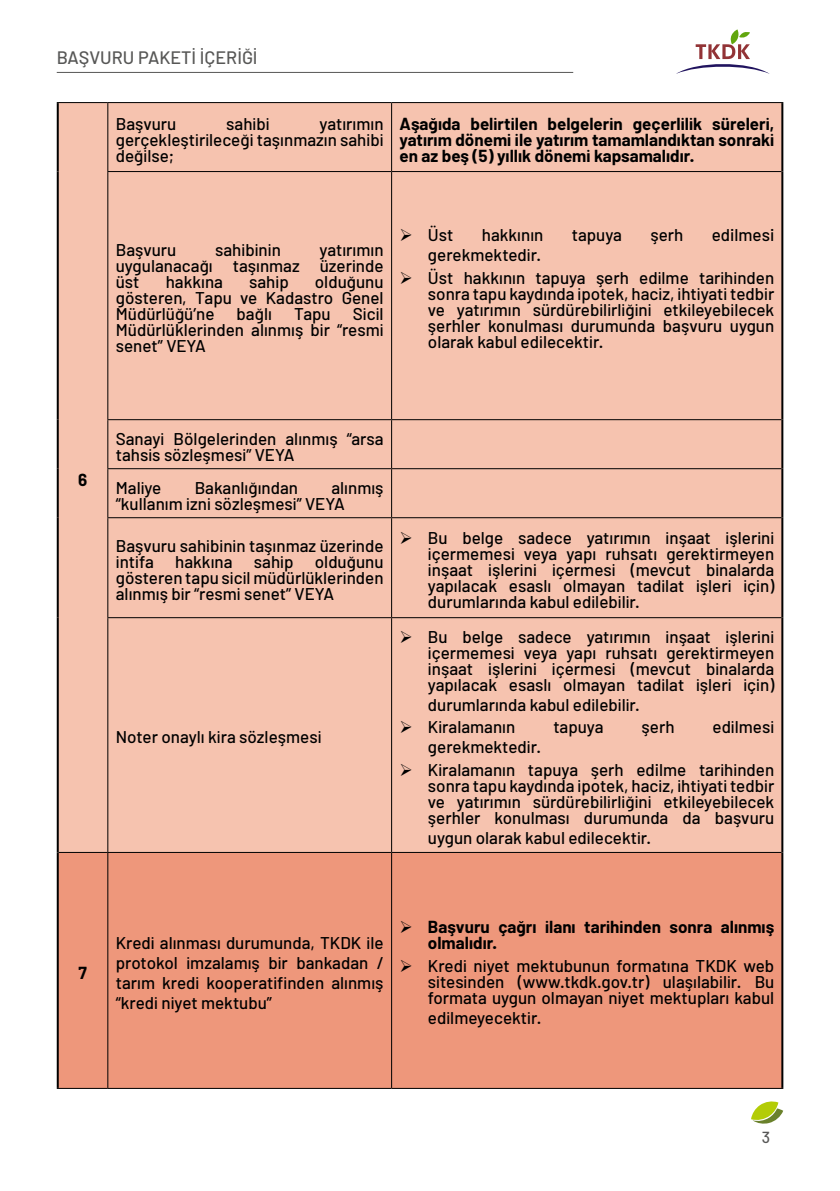
<style>
.page{position:relative;width:840px;height:1191px;background:#fff}
.page>*{position:absolute;margin:0;border:0;box-sizing:border-box;transform-origin:0 0}
.t1{font:500 18px "Barlow";color:#575756}
.t2{font:500 17px/16px "Barlow";color:#000;text-align:justify}
.t3{font:700 17px/16px "Barlow";color:#000;text-align:justify}
.t4{font:500 16px "Barlow";color:#575756}
</style>
<div class="page">
<hr style="left:57px;top:72px;width:516px;height:1px;background:#575756">
<svg style="left:676px;top:29px;width:93px;height:45px"></svg>
<svg style="left:751px;top:1101px;width:31px;height:23px"></svg>
<div style="left:59px;top:103px;width:721px;height:749px;background:#f6c3af"></div>
<div style="left:59px;top:853px;width:721px;height:235px;background:#ee977b"></div>
<hr style="left:57px;top:103px;width:2px;height:68px;background:#000">
<hr style="left:57px;top:171px;width:2px;height:249px;background:#000">
<hr style="left:57px;top:420px;width:2px;height:49px;background:#000">
<hr style="left:57px;top:469px;width:2px;height:49px;background:#000">
<hr style="left:57px;top:518px;width:2px;height:99px;background:#000">
<hr style="left:57px;top:617px;width:2px;height:235px;background:#000">
<hr style="left:780px;top:103px;width:2px;height:68px;background:#000">
<hr style="left:780px;top:171px;width:2px;height:249px;background:#000">
<hr style="left:780px;top:420px;width:2px;height:49px;background:#000">
<hr style="left:780px;top:469px;width:2px;height:49px;background:#000">
<hr style="left:780px;top:518px;width:2px;height:99px;background:#000">
<hr style="left:780px;top:617px;width:2px;height:235px;background:#000">
<hr style="left:57px;top:852px;width:2px;height:236px;background:#000">
<hr style="left:780px;top:852px;width:2px;height:236px;background:#000">
<hr style="left:107px;top:103px;width:1px;height:68px;background:#000">
<hr style="left:391px;top:103px;width:1px;height:68px;background:#000">
<hr style="left:107px;top:171px;width:284px;height:1px;background:#000">
<hr style="left:107px;top:172px;width:1px;height:247px;background:#000">
<hr style="left:391px;top:171px;width:389px;height:1px;background:#000">
<hr style="left:391px;top:172px;width:1px;height:247px;background:#000">
<hr style="left:107px;top:419px;width:284px;height:1px;background:#000">
<hr style="left:107px;top:420px;width:1px;height:48px;background:#000">
<hr style="left:391px;top:419px;width:389px;height:1px;background:#000">
<hr style="left:391px;top:420px;width:1px;height:48px;background:#000">
<hr style="left:107px;top:468px;width:284px;height:1px;background:#000">
<hr style="left:107px;top:469px;width:1px;height:48px;background:#000">
<hr style="left:391px;top:468px;width:389px;height:1px;background:#000">
<hr style="left:391px;top:469px;width:1px;height:48px;background:#000">
<hr style="left:107px;top:517px;width:284px;height:1px;background:#000">
<hr style="left:107px;top:518px;width:1px;height:99px;background:#000">
<hr style="left:391px;top:517px;width:389px;height:1px;background:#000">
<hr style="left:391px;top:518px;width:1px;height:99px;background:#000">
<hr style="left:107px;top:617px;width:284px;height:1px;background:#000">
<hr style="left:107px;top:618px;width:1px;height:234px;background:#000">
<hr style="left:391px;top:617px;width:389px;height:1px;background:#000">
<hr style="left:391px;top:618px;width:1px;height:234px;background:#000">
<hr style="left:59px;top:852px;width:49px;height:1px;background:#000">
<hr style="left:108px;top:852px;width:283px;height:1px;background:#000">
<hr style="left:107px;top:853px;width:1px;height:235px;background:#000">
<hr style="left:391px;top:852px;width:389px;height:1px;background:#000">
<hr style="left:391px;top:853px;width:1px;height:235px;background:#000">
<hr style="left:57px;top:1088px;width:51px;height:1px;background:#000">
<hr style="left:108px;top:1088px;width:283px;height:1px;background:#000">
<hr style="left:391px;top:1088px;width:391px;height:1px;background:#000">
<hr style="left:57px;top:102px;width:51px;height:1px;background:#000">
<hr style="left:108px;top:102px;width:283px;height:1px;background:#000">
<hr style="left:391px;top:102px;width:391px;height:1px;background:#000">
<svg style="left:413px;top:241px;width:17px;height:1px"></svg>
<svg style="left:413px;top:284px;width:17px;height:1px"></svg>
<svg style="left:413px;top:544px;width:17px;height:1px"></svg>
<svg style="left:413px;top:642px;width:17px;height:1px"></svg>
<svg style="left:413px;top:733px;width:17px;height:1px"></svg>
<svg style="left:413px;top:776px;width:17px;height:1px"></svg>
<svg style="left:413px;top:933px;width:17px;height:1px"></svg>
<svg style="left:413px;top:972px;width:17px;height:1px"></svg>
<p class="t1" style="left:57px;top:46px;width:202px">BAŞVURU PAKETI IÇERIĞI</p>
<p class="t2" style="left:116px;top:115px;width:269px;text-indent:204px">yatırımın gerçekleştirileceği taşınmazın sahibi değilse;</p>
<p class="t3" style="left:399px;top:115px;width:376px">Aşağıda belirtilen belgelerin geçerlilik süreleri, yatırım dönemi ile yatırım tamamlandıktan sonraki en az beş (5) yıllık dönemi kapsamalıdır.</p>
<p class="t2" style="left:116px;top:115px;width:62px">Başvuru</p>
<p class="t2" style="left:226px;top:115px;width:45px">sahibi</p>
<p class="t2" style="left:116px;top:242px;width:62px">Başvuru</p>
<p class="t2" style="left:215px;top:242px;width:67px">sahibinin</p>
<p class="t2" style="left:116px;top:242px;width:269px;text-indent:204px">yatırımın uygulanacağı taşınmaz üzerinde üst</p>
<p class="t2" style="left:116px;top:274px;width:269px;text-indent:199px">olduğunu gösteren, Tapu ve Kadastro Genel Müdürlüğü’ne</p>
<p class="t2" style="left:165px;top:274px;width:59px">hakkına</p>
<p class="t2" style="left:249px;top:274px;width:41px">sahip</p>
<p class="t2" style="left:116px;top:306px;width:269px;text-indent:237px">Sicil Müdürlüklerinden alınmış bir “resmi senet” VEYA</p>
<p class="t2" style="left:236px;top:306px;width:37px">bağlı</p>
<p class="t2" style="left:294px;top:306px;width:38px">Tapu</p>
<p class="t2" style="left:399px;top:227px;width:55px">➢ Üst</p>
<p class="t2" style="left:481px;top:227px;width:63px">hakkının</p>
<p class="t2" style="left:571px;top:227px;width:52px">tapuya</p>
<p class="t2" style="left:650px;top:227px;width:34px">şerh</p>
<p class="t2" style="left:711px;top:227px;width:64px">edilmesi</p>
<p class="t2" style="left:428px;top:247px;width:114px">gerekmektedir.</p>
<p class="t2" style="left:428px;top:270px;width:347px;text-indent:-28px">➢ Üst hakkının tapuya şerh edilme tarihinden sonra tapu kaydında ipotek, haciz, ihtiyati tedbir ve yatırımın sürdürebilirliğini etkileyebilecek şerhler konulması durumunda başvuru uygun olarak kabul edilecektir.</p>
<p class="t3" style="left:78px;top:472px;width:11px">6</p>
<p class="t2" style="left:116px;top:430px;width:269px">Sanayi Bölgelerinden alınmış “arsa tahsis sözleşmesi” VEYA</p>
<p class="t2" style="left:116px;top:479px;width:47px">Maliye</p>
<p class="t2" style="left:194px;top:479px;width:105px">Bakanlığından</p>
<p class="t2" style="left:116px;top:479px;width:269px;text-indent:215px">alınmış “kullanım izni sözleşmesi” VEYA</p>
<p class="t2" style="left:116px;top:537px;width:269px">Başvuru sahibinin taşınmaz üzerinde intifa</p>
<p class="t2" style="left:116px;top:553px;width:269px;text-indent:199px">olduğunu gösteren tapu sicil müdürlüklerinden alınmış bir “resmi senet” VEYA</p>
<p class="t2" style="left:175px;top:553px;width:59px">hakkına</p>
<p class="t2" style="left:254px;top:553px;width:41px">sahip</p>
<p class="t2" style="left:116px;top:729px;width:207px">Noter onaylı kira sözleşmesi</p>
<p class="t2" style="left:427px;top:529px;width:347px;text-indent:-28px">➢ Bu belge sadece yatırımın inşaat işlerini içermemesi veya yapı ruhsatı gerektirmeyen inşaat işlerini içermesi (mevcut binalarda yapılacak esaslı olmayan tadilat işleri için) durumlarında kabul edilebilir.</p>
<p class="t2" style="left:427px;top:628px;width:347px;text-indent:-28px">➢ Bu belge sadece yatırımın inşaat işlerini içermemesi veya yapı ruhsatı gerektirmeyen inşaat işlerini içermesi (mevcut binalarda yapılacak esaslı olmayan tadilat işleri için)</p>
<p class="t2" style="left:427px;top:696px;width:213px">durumlarında kabul edilebilir.</p>
<p class="t2" style="left:399px;top:719px;width:117px">➢ Kiralamanın</p>
<p class="t2" style="left:553px;top:719px;width:52px">tapuya</p>
<p class="t2" style="left:641px;top:719px;width:34px">şerh</p>
<p class="t2" style="left:712px;top:719px;width:63px">edilmesi</p>
<p class="t2" style="left:427px;top:739px;width:114px">gerekmektedir.</p>
<p class="t2" style="left:427px;top:762px;width:347px;text-indent:-28px">➢ Kiralamanın tapuya şerh edilme tarihinden sonra tapu kaydında ipotek, haciz, ihtiyati tedbir ve yatırımın sürdürebilirliğini etkileyebilecek şerhler konulması durumunda da başvuru</p>
<p class="t2" style="left:427px;top:830px;width:225px">uygun olarak kabul edilecektir.</p>
<p class="t3" style="left:78px;top:964px;width:10px">7</p>
<p class="t2" style="left:116px;top:932px;width:269px;line-height:20px">Kredi alınması durumunda, TKDK ile protokol imzalamış bir bankadan / tarım kredi kooperatifinden alınmış “kredi niyet mektubu”</p>
<p class="t3" style="left:427px;top:919px;width:347px;text-indent:-28px">➢ Başvuru çağrı ilanı tarihinden sonra alınmış olmalıdır.</p>
<p class="t2" style="left:427px;top:957px;width:347px;text-indent:-28px">➢ Kredi niyet mektubunun formatına TKDK web sitesinden (www.tkdk.gov.tr) ulaşılabilir. Bu formata uygun olmayan niyet mektupları kabul</p>
<p class="t2" style="left:427px;top:1009px;width:115px">edilmeyecektir.</p>
<p class="t4" style="left:761px;top:1127px;width:10px">3</p>
</div>
